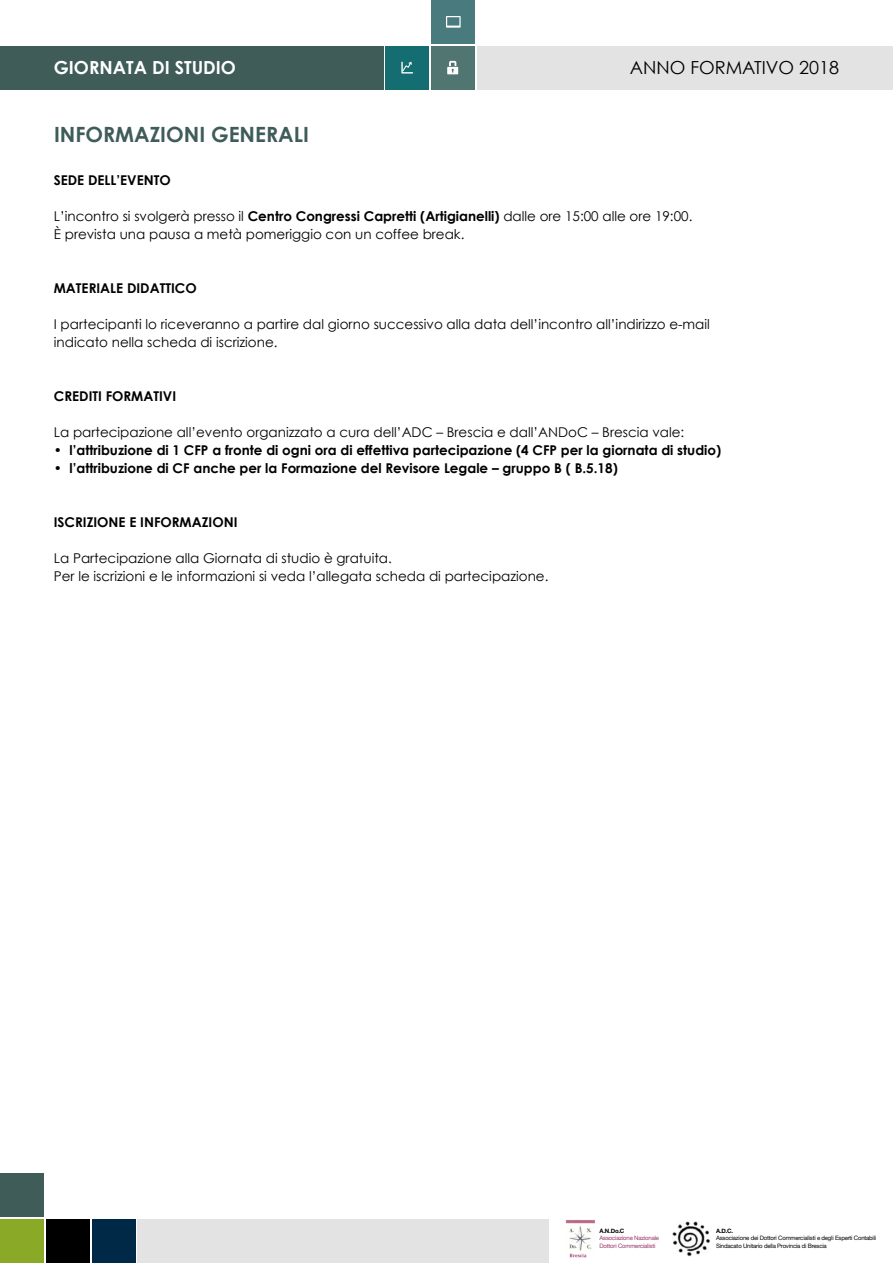
<style>
.page{position:relative;width:893px;height:1263px;background:#fff}
.page>*{position:absolute;margin:0;border:0;box-sizing:border-box;transform-origin:0 0}
.t1{font:700 21px "Century Gothic";color:#3f5c59}
.t2{font:18px "Century Gothic";color:#000}
.t3{font:700 18px "Century Gothic";color:#fff}
.t4{font:13.5px/18px "Century Gothic";color:#000}
.t5{font:700 13.5px "Century Gothic";color:#000}
.t6{font:6px/7.5px "Helvetica Neue";letter-spacing:-.03em;color:#000}
.t7{font:6px/7.5px "Helvetica Neue";letter-spacing:-.03em;color:#9a366a}
.t8{font:700 6px "Helvetica Neue";color:#000}
.s1{font-weight:700}
</style>
<div class="page">
<div style="left:0;top:46px;width:384px;height:43px;background:#3f5c59"></div>
<div style="left:477px;top:46px;width:416px;height:43px;background:#e3e3e3"></div>
<div style="left:431px;top:46px;width:44px;height:43px;background:#517672"></div>
<div style="left:431px;top:0;width:44px;height:44px;background:#487a7e"></div>
<div style="left:385px;top:46px;width:44px;height:43px;background:#146d71"></div>
<svg style="left:447px;top:61px;width:11px;height:13px"></svg>
<svg style="left:446px;top:16px;width:15px;height:12px"></svg>
<svg style="left:401px;top:62px;width:12px;height:12px"></svg>
<div style="left:0;top:1219px;width:44px;height:44px;background:#8aa927"></div>
<div style="left:0;top:1173px;width:44px;height:44px;background:#3f5c59"></div>
<div style="left:92px;top:1219px;width:44px;height:44px;background:#002847"></div>
<div style="left:138px;top:1219px;width:411px;height:44px;background:#e3e3e3"></div>
<div style="left:46px;top:1219px;width:44px;height:44px;background:#000"></div>
<img style="left:565px;top:1219px;width:30px;height:39px">
<img style="left:672px;top:1221px;width:38px;height:36px">
<h2 class="t3" style="left:54px;top:56px;width:184px">GIORNATA DI STUDIO</h2>
<h2 class="t2" style="left:630px;top:57px;width:211px">ANNO FORMATIVO 2018</h2>
<h1 class="t1" style="left:54px;top:122px;width:256px">INFORMAZIONI GENERALI</h1>
<p class="t5" style="left:54px;top:171px;width:118px">SEDE DELL’EVENTO</p>
<p class="t4" style="left:54px;top:206px;width:640px">L’incontro si svolgerà presso il <span class="s1">Centro Congressi Capretti (Artigianelli)</span> dalle ore 15:00 alle ore 19:00.<br>È prevista una pausa a metà pomeriggio con un coffee break.</p>
<p class="t5" style="left:54px;top:279px;width:144px">MATERIALE DIDATTICO</p>
<p class="t4" style="left:54px;top:314px;width:658px">I partecipanti lo riceveranno a partire dal giorno successivo alla data dell’incontro all’indirizzo e-mail indicato nella scheda di iscrizione.</p>
<p class="t5" style="left:54px;top:387px;width:124px">CREDITI FORMATIVI</p>
<p class="t4" style="left:54px;top:422px;width:632px">La partecipazione all’evento organizzato a cura dell’ADC – Brescia e dall’ANDoC – Brescia vale:</p>
<p class="t5" style="left:54px;top:441px;width:669px">• l’attribuzione di 1 CFP a fronte di ogni ora di effettiva partecipazione (4 CFP per la giornata di studio)</p>
<p class="t5" style="left:54px;top:459px;width:566px">• l’attribuzione di CF anche per la Formazione del Revisore Legale – gruppo B ( B.5.18)</p>
<p class="t5" style="left:54px;top:513px;width:185px">ISCRIZIONE E INFORMAZIONI</p>
<p class="t4" style="left:54px;top:548px;width:496px">La Partecipazione alla Giornata di studio è gratuita.<br>Per le iscrizioni e le informazioni si veda l’allegata scheda di partecipazione.</p>
<p class="t8" style="left:600px;top:1226px;width:26px">A.N.Do.C</p>
<p class="t7" style="left:600px;top:1234px;width:61px">Associazione Nazionale<br>Dottori Commercialisti</p>
<p class="t8" style="left:716px;top:1226px;width:19px">A.D.C.</p>
<p class="t6" style="left:716px;top:1234px;width:162px">Associazione dei Dottori Commercialisti e degli Esperti Contabili<br>Sindacato Unitario della Provincia di Brescia</p>
</div>
